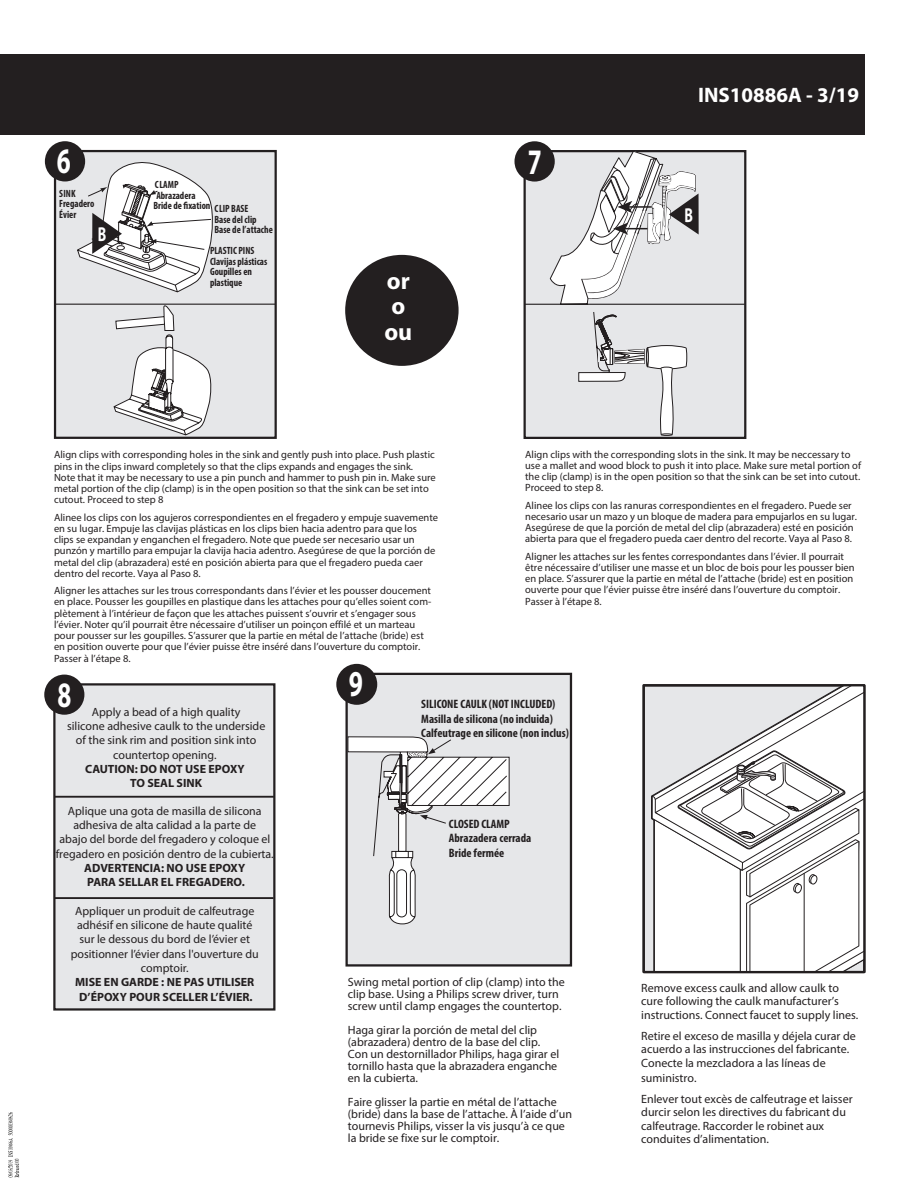
<style>
.page{position:relative;width:918px;height:1188px;background:#fff}
.page>*{position:absolute;margin:0;border:0;box-sizing:border-box;transform-origin:0 0}
.t1{font:700 36.6px "Myriad Pro";color:#fff;scale:.7 1}
.t2{font:700 36px "Myriad Pro";color:#fff;scale:.7 1}
.t3{font:700 35.85px "Myriad Pro";color:#fff;scale:.7 1}
.t4{font:700 24px/25.5px "Myriad Pro";color:#fff}
.t5{font:700 21px "Myriad Pro";color:#fff}
.t6{font:700 20.25px "Myriad Pro";color:#fff;scale:.7 1}
.t7{font:700 condensed 12.15px/14.7px "Myriad Pro";color:#231f20}
.t8{font:12px/14.4px "Myriad Pro";color:#231f20}
.t9{font:700 12px/14.4px "Myriad Pro";color:#231f20;text-align:center}
.t10{font:10.5px/11.2px "Myriad Pro";color:#231f20}
.t11{font:700 condensed 10.5px/10.5px "Myriad Pro";color:#231f20;scale:.94 1}
</style>
<div class="page">
<div style="left:0;top:54px;width:864px;height:80px;background:#231f20"></div>
<div style="left:347px;top:674px;width:224px;height:291px;background:#e6e7e9"></div>
<div style="left:345px;top:673px;width:227px;height:294px;border:2px solid #231f20"></div>
<svg style="left:347px;top:736px;width:163px;height:189px"></svg>
<div style="left:336px;top:664px;width:41px;height:41px;background:#231f20;border-radius:50%"></div>
<div style="left:643px;top:684px;width:222px;height:289px;border:2px solid #231f20"></div>
<svg style="left:649px;top:685px;width:215px;height:287px"></svg>
<div style="left:55px;top:151px;width:221px;height:287px;background:#e6e7e9"></div>
<div style="left:54px;top:150px;width:223px;height:289px;border:2px solid #231f20"></div>
<hr style="left:55px;top:304px;width:220px;height:1px;background:#231f20">
<svg style="left:77px;top:159px;width:139px;height:277px"></svg>
<div style="left:45px;top:141px;width:40px;height:40px;background:#231f20;border-radius:50%"></div>
<div style="left:525px;top:151px;width:220px;height:287px;background:#e6e7e9"></div>
<div style="left:524px;top:150px;width:222px;height:289px;border:2px solid #231f20"></div>
<hr style="left:525px;top:304px;width:220px;height:1px;background:#231f20">
<svg style="left:578px;top:312px;width:110px;height:124px"></svg>
<div style="left:514px;top:141px;width:41px;height:41px;background:#231f20;border-radius:50%"></div>
<svg style="left:550px;top:150px;width:149px;height:155px"></svg>
<div style="left:54px;top:684px;width:220px;height:325px;background:#e6e7e9"></div>
<div style="left:53px;top:683px;width:222px;height:328px;border:2px solid #231f20"></div>
<hr style="left:55px;top:796px;width:219px;height:2px;background:#231f20">
<hr style="left:54px;top:897px;width:220px;height:2px;background:#231f20">
<div style="left:44px;top:675px;width:40px;height:40px;background:#231f20;border-radius:50%"></div>
<div style="left:345px;top:255px;width:114px;height:111px;background:#231f20;border-radius:50%"></div>
<svg style="left:8px;top:1112px;width:11px;height:65px"></svg>
<h2 class="t2" style="left:57px;top:138px;width:21px">6</h2>
<p class="t11" style="left:155px;top:179px;width:27px">CLAMP</p>
<p class="t11" style="left:59px;top:188px;width:19px">SINK</p>
<p class="t11" style="left:156px;top:190px;width:43px">Abrazadera</p>
<p class="t11" style="left:59px;top:198px;width:39px">Fregadero</p>
<p class="t11" style="left:153px;top:200px;width:62px">Bride de fixation</p>
<p class="t11" style="left:59px;top:209px;width:20px">Évier</p>
<h3 class="t6" style="left:98px;top:221px;width:14px">B</h3>
<p class="t11" style="left:214px;top:203px;width:64px">CLIP BASE<br>Base del clip<br>Base de l’attache</p>
<p class="t11" style="left:210px;top:245px;width:62px">PLASTIC PINS<br>Clavijas plásticas<br>Goupilles en plastique</p>
<h3 class="t4" style="left:384px;top:267px;width:29px">or o ou</h3>
<p class="t10" style="left:54px;top:449px;width:383px">Align clips with corresponding holes in the sink and gently push into place. Push plastic pins in the clips inward completely so that the clips expands and engages the sink.<br>Note that it may be necessary to use a pin punch and hammer to push pin in. Make sure metal portion of the clip (clamp) is in the open position so that the sink can be set into cutout. Proceed to step 8</p>
<p class="t10" style="left:54px;top:511px;width:386px">Alinee los clips con los agujeros correspondientes en el fregadero y empuje suavemente en su lugar. Empuje las clavijas plásticas en los clips bien hacia adentro para que los clips se expandan y enganchen el fregadero. Note que puede ser necesario usar un punzón y martillo para empujar la clavija hacia adentro. Asegúrese de que la porción de metal del clip (abrazadera) esté en posición abierta para que el fregadero pueda caer dentro del recorte. Vaya al Paso 8.</p>
<p class="t10" style="left:54px;top:585px;width:379px">Aligner les attaches sur les trous correspondants dans l’évier et les pousser doucement en place. Pousser les goupilles en plastique dans les attaches pour qu’elles soient com&shy;plètement à l’intérieur de façon que les attaches puissent s’ouvrir et s’engager sous l’évier. Noter qu’il pourrait être nécessaire d’utiliser un poinçon effilé et un marteau pour pousser sur les goupilles. S’assurer que la partie en métal de l’attache (bride) est en position ouverte pour que l’évier puisse être inséré dans l’ouverture du comptoir.<br>Passer à l’étape 8.</p>
<h2 class="t2" style="left:528px;top:139px;width:21px">7</h2>
<h3 class="t5" style="left:698px;top:81px;width:163px">INS10886A - 3/19</h3>
<h3 class="t6" style="left:685px;top:202px;width:14px">B</h3>
<p class="t10" style="left:525px;top:448px;width:337px">Align clips with the corresponding slots in the sink. It may be neccessary to use a mallet and wood block to push it into place. Make sure metal portion of the clip (clamp) is in the open position so that the sink can be set into cutout.<br>Proceed to step 8.</p>
<p class="t10" style="left:525px;top:499px;width:333px">Alinee los clips con las ranuras correspondientes en el fregadero. Puede ser necesario usar un mazo y un bloque de madera para empujarlos en su lugar.<br>Asegúrese de que la porción de metal del clip (abrazadera) esté en posición abierta para que el fregadero pueda caer dentro del recorte. Vaya al Paso 8.</p>
<p class="t10" style="left:525px;top:550px;width:331px">Aligner les attaches sur les fentes correspondantes dans l’évier. Il pourrait être nécessaire d’utiliser une masse et un bloc de bois pour les pousser bien en place. S’assurer que la partie en métal de l’attache (bride) est en position ouverte pour que l’évier puisse être inséré dans l’ouverture du comptoir.<br>Passer à l’étape 8.</p>
<h3 class="t3" style="left:57px;top:672px;width:21px">8</h3>
<p class="t8" style="left:67px;top:704px;width:200px;text-align:center">Apply a bead of a high quality<br>silicone adhesive caulk to the underside of the sink rim and position sink into countertop opening.</p>
<p class="t9" style="left:85px;top:761px;width:161px">CAUTION: DO NOT USE EPOXY<br>TO SEAL SINK</p>
<p class="t8" style="left:56px;top:803px;width:219px;text-align:center">Aplique una gota de masilla de silicona adhesiva de alta calidad a la parte de<br>abajo del borde del fregadero y coloque el fregadero en posición dentro de la cubierta.</p>
<p class="t9" style="left:84px;top:860px;width:163px;text-align:left">ADVERTENCIA: NO USE EPOXY<br>PARA SELLAR EL FREGADERO.</p>
<p class="t8" style="left:71px;top:903px;width:190px;text-align:center">Appliquer un produit de calfeutrage adhésif en silicone de haute qualité sur le dessous du bord de l’évier et positionner l’évier dans l'ouverture du comptoir.</p>
<p class="t9" style="left:75px;top:975px;width:181px">MISE EN GARDE : NE PAS UTILISER<br>D’ÉPOXY POUR SCELLER L’ÉVIER.</p>
<h1 class="t1" style="left:349px;top:660px;width:22px">9</h1>
<p class="t7" style="left:421px;top:696px;width:149px">SILICONE CAULK (NOT INCLUDED)<br>Masilla de silicona (no incluida)<br>Calfeutrage en silicone (non inclus)</p>
<p class="t7" style="left:449px;top:816px;width:84px">CLOSED CLAMP<br>Abrazadera cerrada<br>Bride fermée</p>
<p class="t8" style="left:348px;top:975px;width:218px;line-height:12px">Swing metal portion of clip (clamp) into the clip base. Using a Philips screw driver, turn screw until clamp engages the countertop.</p>
<p class="t8" style="left:348px;top:1023px;width:213px;line-height:12px">Haga girar la porción de metal del clip (abrazadera) dentro de la base del clip.<br>Con un destornillador Philips, haga girar el tornillo hasta que la abrazadera enganche en la cubierta.</p>
<p class="t8" style="left:348px;top:1095px;width:226px;line-height:12px">Faire glisser la partie en métal de l’attache (bride) dans la base de l’attache. À l’aide d’un tournevis Philips, visser la vis jusqu’à ce que la bride se fixe sur le comptoir.</p>
<p class="t8" style="left:641px;top:981px;width:219px;line-height:13.5px">Remove excess caulk and allow caulk to cure following the caulk manufacturer’s instructions. Connect faucet to supply lines.</p>
<p class="t8" style="left:641px;top:1029px;width:216px;line-height:13.5px">Retire el exceso de masilla y déjela curar de acuerdo a las instrucciones del fabricante.<br>Conecte la mezcladora a las líneas de</p>
<p class="t8" style="left:641px;top:1067px;width:213px;line-height:21px">suministro.<br>Enlever tout excès de calfeutrage et laisser</p>
<p class="t8" style="left:641px;top:1105px;width:206px;line-height:13.5px">durcir selon les directives du fabricant du calfeutrage. Raccorder le robinet aux conduites d’alimentation.</p>
</div>
